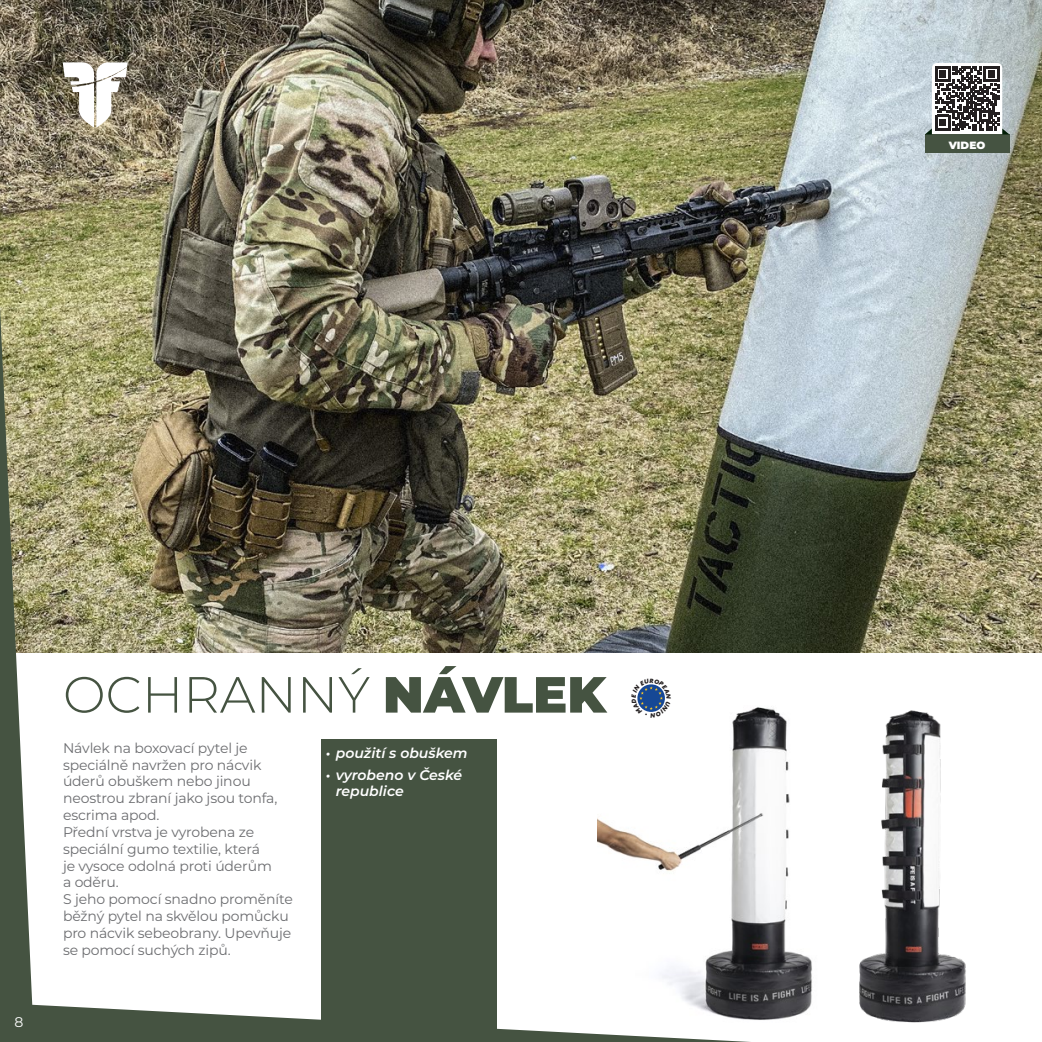
<style>
.page{position:relative;width:1042px;height:1042px;background:#fff}
.page>*{position:absolute;margin:0;border:0;box-sizing:border-box;transform-origin:0 0}
.t1{font:300 50.75px "Montserrat";color:#455341}
.t2{font:14px/16.8px "Montserrat";letter-spacing:-.01em;color:#6c6d70}
.t3{font:italic 600 14px/16.8px "Montserrat";color:#fff}
.t4{font:14px "Montserrat";color:#fff}
.Popisek_výrobek{font:900 10.5px "Montserrat";color:#fff}
.s1{font-weight:900}
</style>
<div class="page">
<img style="left:0;top:0;width:1039px;height:1042px">
<svg style="left:631px;top:678px;width:40px;height:40px"></svg>
<p class="t4" style="left:15px;top:1012px;width:10px">8</p>
<p class="t1" style="left:63px;top:660px;width:544px">OCHRANNÝ <span class="s1">NÁVLEK</span></p>
<p class="t2" style="left:63px;top:739px;width:216px">Návlek na boxovací pytel je speciálně navržen pro nácvik úderů obuškem nebo jinou neostrou zbraní jako jsou tonfa, escrima apod.</p>
<p class="t2" style="left:63px;top:823px;width:210px">Přední vrstva je vyrobena ze speciální gumo textilie, která je vysoce odolná proti úderům a oděru.</p>
<p class="t2" style="left:63px;top:890px;width:231px">S jeho pomocí snadno proměníte běžný pytel na skvělou pomůcku pro nácvik sebeobrany. Upevňuje se pomocí suchých zipů.</p>
<p class="t3" style="left:326px;top:744px;width:143px">• použití s obuškem</p>
<p class="t3" style="left:336px;top:765px;width:128px;text-indent:-10px">• vyrobeno v České republice</p>
<p class="Popisek_výrobek" style="left:949px;top:137px;width:38px">VIDEO</p>
</div>
